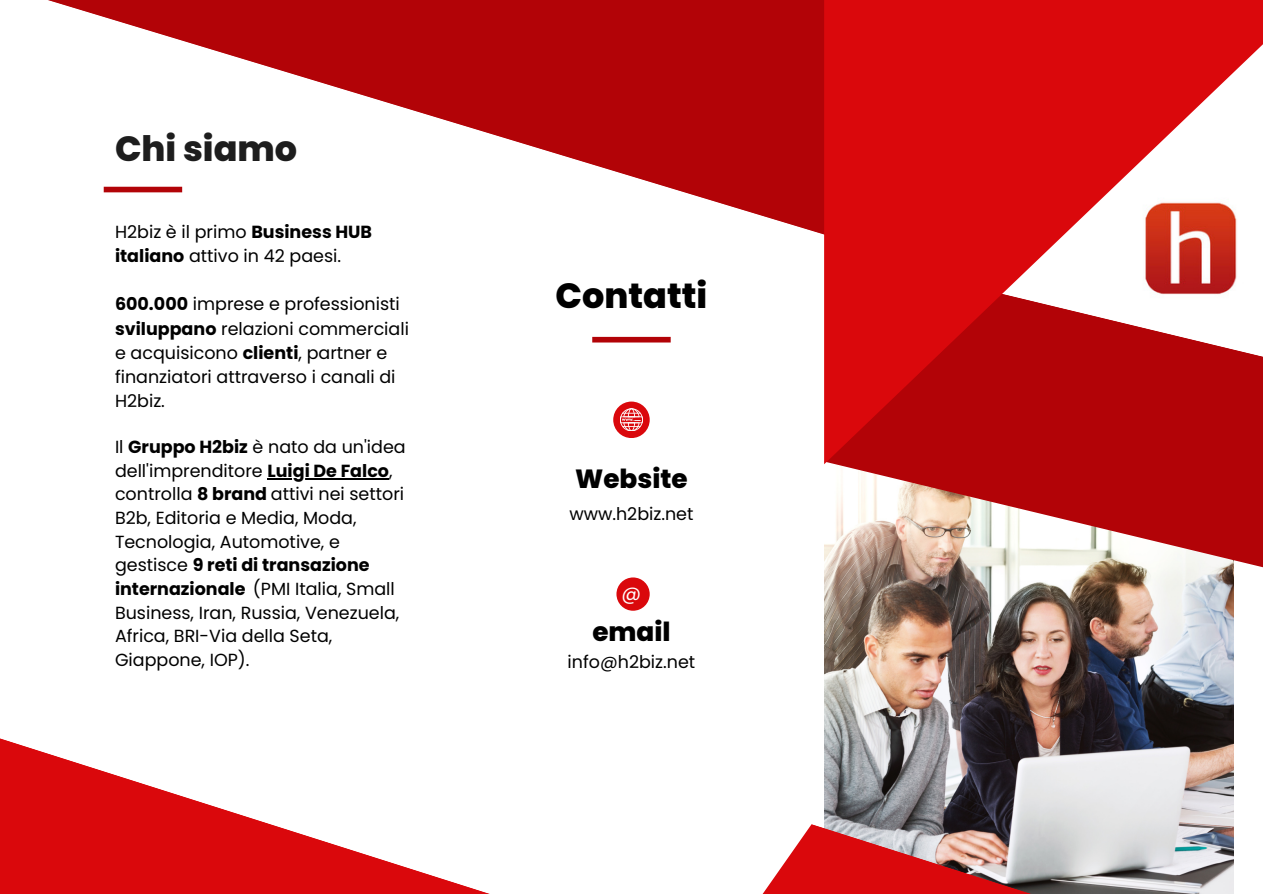
<style>
.page{position:relative;width:1263px;height:894px;background:#fff}
.page>*{position:absolute;margin:0;border:0;box-sizing:border-box;transform-origin:0 0}
.t1{font:800 34.95px "Poppins";color:#000}
.t2{font:800 34.95px "Poppins";color:#1d1d1d}
.t3{font:800 26.25px "Poppins";color:#000}
.t4{font:19.35px "Poppins";color:#fff}
.t5{font:17.55px/23.7px "Poppins";color:#000}
.s1{font-weight:700}
</style>
<div class="page">
<img style="left:824px;top:613px;width:410px;height:191px">
<img style="left:824px;top:464px;width:439px;height:149px">
<svg style="left:48px;top:0;width:776px;height:235px"></svg>
<svg style="left:824px;top:0;width:439px;height:464px;background:#d32428"></svg>
<svg style="left:763px;top:804px;width:471px;height:89px;background:#be8e90"></svg>
<div style="left:616px;top:577px;width:34px;height:33px;background:#da080c;border-radius:50%"></div>
<div style="left:613px;top:401px;width:37px;height:37px;background:#da080c;border-radius:50%"></div>
<svg style="left:620px;top:408px;width:22px;height:22px"></svg>
<div style="left:592px;top:337px;width:79px;height:5px;background:#b20307"></div>
<div style="left:104px;top:187px;width:78px;height:5px;background:#b20307"></div>
<svg style="left:0;top:738px;width:487px;height:155px"></svg>
<img style="left:1122px;top:183px;width:134px;height:134px">
<hr style="left:267px;top:478px;width:122px;height:1px;background:#000">
<p class="t2" style="left:115px;top:124px;width:184px">Chi siamo</p>
<h1 class="t5" style="left:115px;top:220px;width:259px">H2biz è il primo <span class="s1">Business HUB italiano</span> attivo in 42 paesi.</h1>
<p class="t5" style="left:115px;top:292px;width:296px"><span class="s1">600.000</span> imprese e professionisti <span class="s1">sviluppano</span> relazioni commerciali e acquisicono <span class="s1">clienti</span>, partner e finanziatori attraverso i canali di<br>H2biz.</p>
<p class="t5" style="left:115px;top:435px;width:292px">Il <span class="s1">Gruppo H2biz</span> è nato da un'idea dell'imprenditore <span class="s1">Luigi De Falco</span>,</p>
<p class="t5" style="left:115px;top:482px;width:291px">controlla <span class="s1">8 brand</span> attivi nei settori<br>B2b, Editoria e Media, Moda,<br>Tecnologia, Automotive, e gestisce <span class="s1">9 reti di transazione internazionale</span> (PMI Italia, Small<br>Business, Iran, Russia, Venezuela,<br>Africa, BRI-Via della Seta,<br>Giappone, IOP).</p>
<h1 class="t1" style="left:556px;top:271px;width:153px">Contatti</h1>
<p class="t3" style="left:575px;top:460px;width:114px">Website</p>
<p class="t5" style="left:569px;top:502px;width:126px">www.h2biz.net</p>
<h2 class="t4" style="left:622px;top:579px;width:21px">@</h2>
<p class="t3" style="left:592px;top:613px;width:80px">email</p>
<p class="t5" style="left:568px;top:650px;width:129px">info@h2biz.net</p>
</div>
